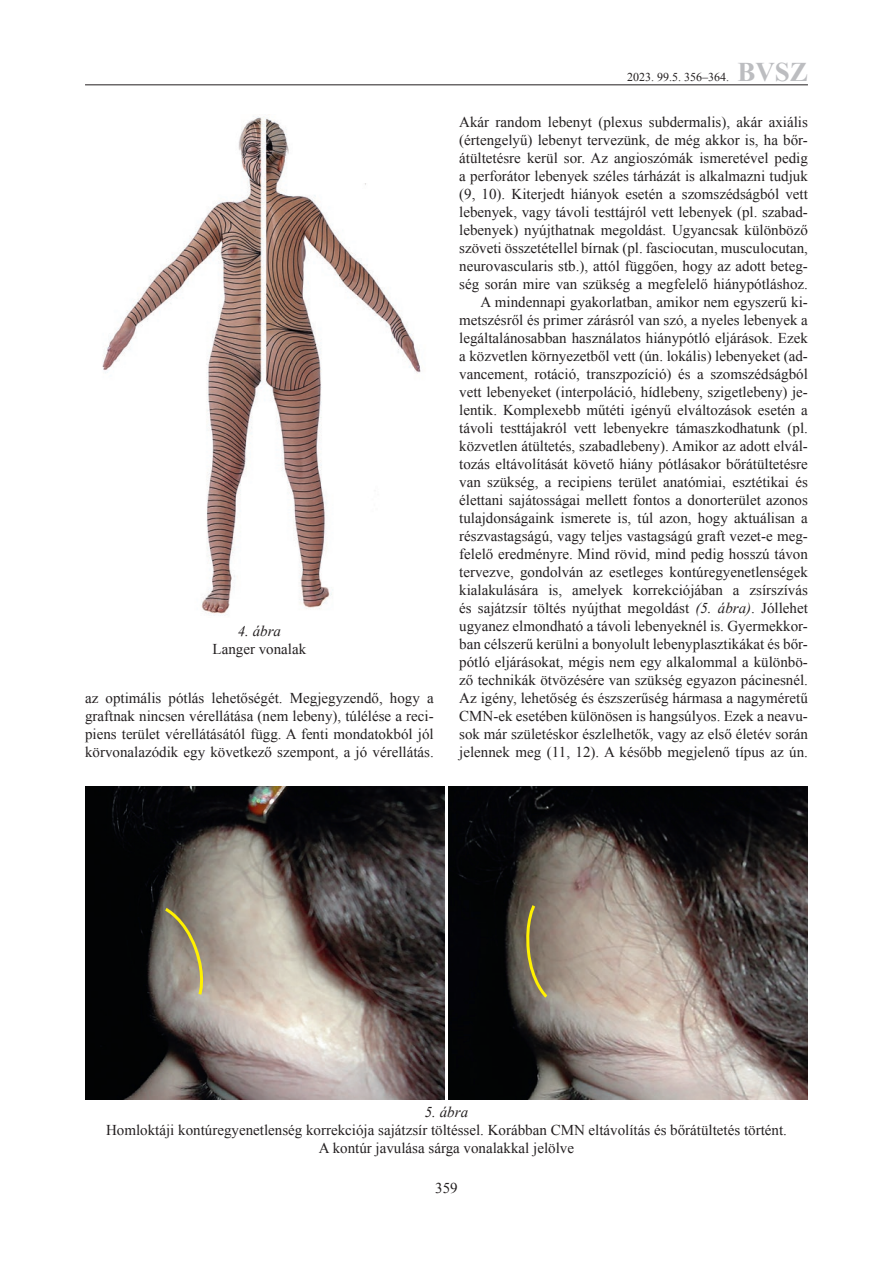
<style>
.page{position:relative;width:893px;height:1263px;background:#fff}
.page>*{position:absolute;margin:0;border:0;box-sizing:border-box;transform-origin:0 0}
.t1{font:700 27px "Times New Roman";color:#bcbdc0}
.Kenyérszöveg{font:15px/18px "Times New Roman";color:#231f20;text-align:justify}
.Ábraszövegek{font:15px/18px "Times New Roman";color:#231f20;text-align:center}
.Ábraszövegek-2{font:italic 15px "Times New Roman";color:#231f20}
.t2{font:12px "Times New Roman";color:#231f20}
.s1{font-style:italic}
</style>
<div class="page">
<hr style="left:85px;top:85px;width:723px;height:1px;background:#231f20">
<img style="left:102px;top:116px;width:319px;height:500px">
<img style="left:85px;top:786px;width:359px;height:313px">
<img style="left:449px;top:786px;width:359px;height:313px">
<svg style="left:163px;top:906px;width:47px;height:91px;background:#9a9177"></svg>
<svg style="left:522px;top:903px;width:27px;height:96px;background:#897d59"></svg>
<p class="Ábraszövegek-2" style="left:238px;top:620px;width:45px">4. ábra</p>
<p class="Ábraszövegek" style="left:213px;top:639px;width:95px">Langer vonalak</p>
<p class="Kenyérszöveg" style="left:85px;top:689px;width:350px">az optimális pótlás lehetőségét. Megjegyzendő, hogy a graftnak nincsen vérellátása (nem lebeny), túlélése a reci&shy;piens terület vérellátásától függ. A fenti mondatokból jól körvonalazódik egy következő szempont, a jó vérellátás.</p>
<p class="t2" style="left:627px;top:69px;width:103px">2023. 99.5. 356–364.</p>
<h1 class="t1" style="left:737px;top:53px;width:72px">BVSZ</h1>
<p class="Kenyérszöveg" style="left:459px;top:113px;width:350px">Akár random lebenyt (plexus subdermalis), akár axiális (értengelyű) lebenyt tervezünk, de még akkor is, ha bőr&shy;átültetésre kerül sor. Az angioszómák ismeretével pedig a perforátor lebenyek széles tárházát is alkalmazni tudjuk (9, 10). Kiterjedt hiányok esetén a szomszédságból vett lebenyek, vagy távoli testtájról vett lebenyek (pl. szabad&shy;lebenyek) nyújthatnak megoldást. Ugyancsak különböző szöveti összetétellel bírnak (pl. fasciocutan, musculocutan, neurovascularis stb.), attól függően, hogy az adott beteg&shy;ség során mire van szükség a megfelelő hiánypótláshoz.</p>
<p class="Kenyérszöveg" style="left:459px;top:293px;width:350px;text-indent:21px">A mindennapi gyakorlatban, amikor nem egyszerű ki&shy;metszésről és primer zárásról van szó, a nyeles lebenyek a legáltalánosabban használatos hiánypótló eljárások. Ezek a közvetlen környezetből vett (ún. lokális) lebenyeket (ad&shy;vancement, rotáció, transzpozíció) és a szomszédságból vett lebenyeket (interpoláció, hídlebeny, szigetlebeny) je&shy;lentik. Komplexebb műtéti igényű elváltozások esetén a távoli testtájakról vett lebenyekre támaszkodhatunk (pl. közvetlen átültetés, szabadlebeny). Amikor az adott elvál&shy;tozás eltávolítását követő hiány pótlásakor bőrátültetésre van szükség, a recipiens terület anatómiai, esztétikai és élettani sajátosságai mellett fontos a donorterület azonos tulajdonságaink ismerete is, túl azon, hogy aktuálisan a részvastagságú, vagy teljes vastagságú graft vezet-e meg&shy;felelő eredményre. Mind rövid, mind pedig hosszú távon tervezve, gondolván az esetleges kontúregyenetlenségek kialakulására is, amelyek korrekciójában a zsírszívás és sajátzsír töltés nyújthat megoldást <span class="s1">(5. ábra)</span>. Jóllehet ugyanez elmondható a távoli lebenyeknél is. Gyermekkor&shy;ban célszerű kerülni a bonyolult lebenyplasztikákat és bőr&shy;pótló eljárásokat, mégis nem egy alkalommal a különbö&shy;ző technikák ötvözésére van szükség egyazon pácinesnél.<br>Az igény, lehetőség és észszerűség hármasa a nagyméretű CMN-ek esetében különösen is hangsúlyos. Ezek a neavu&shy;sok már születéskor észlelhetők, vagy az első életév során jelennek meg (11, 12). A később megjelenő típus az ún.</p>
<p class="Ábraszövegek-2" style="left:425px;top:1102px;width:45px">5. ábra</p>
<p class="Ábraszövegek" style="left:106px;top:1121px;width:682px">Homloktáji kontúregyenetlenség korrekciója sajátzsír töltéssel. Korábban CMN eltávolítás és bőrátültetés történt.<br>A kontúr javulása sárga vonalakkal jelölve</p>
<p class="Kenyérszöveg" style="left:435px;top:1178px;width:24px">359</p>
</div>
